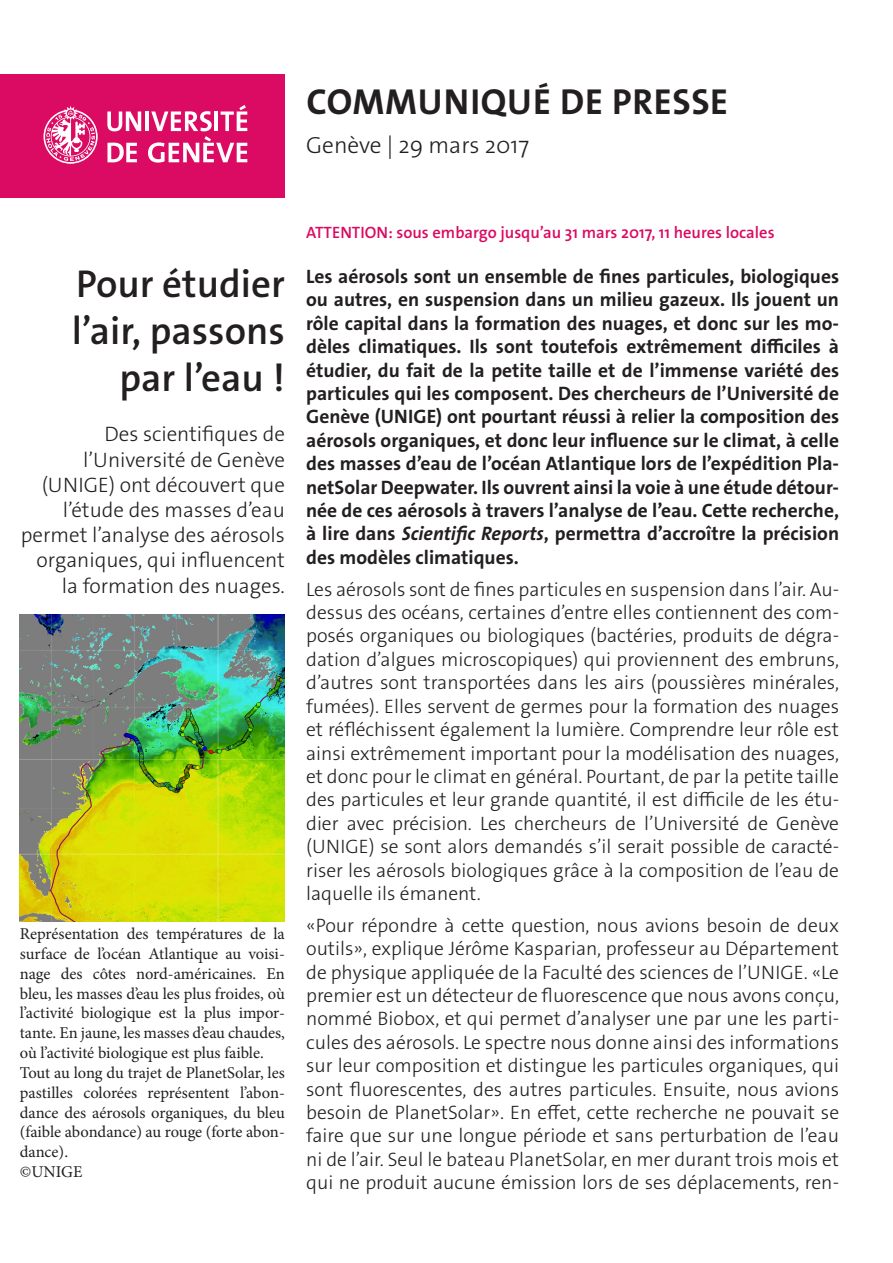
<style>
.page{position:relative;width:893px;height:1263px;background:#fff}
.page>*{position:absolute;margin:0;border:0;box-sizing:border-box;transform-origin:0 0}
._1__grand_titre{font:600 39px/46.8px "The Sans Os F";color:#231f20;text-align:right}
._4__texte_courant{font:700 36.3px "The Sans Os F";letter-spacing:.02em;color:#231f20}
._4__texte_courant-2{font:300 23.4px "The Sans Os F";color:#231f20}
._1__grand_titre-2{font:300 21px/25.2px "The Sans Os F";color:#231f20;text-align:right}
._4__texte_courant-3{font:300 19.5px/23.4px "The Sans Os F";color:#231f20;text-align:justify}
._4__texte_courant-4{font:700 19.5px/23.4px "The Sans Os F";color:#231f20;text-align:justify}
.t1{font:16.5px/19.8px "Minion Pro";letter-spacing:-.005em;color:#231f20;text-align:justify}
.embargo{font:600 16.5px "The Sans Os F";color:#db0a62}
.s1{font-style:italic}
</style>
<div class="page">
<div style="left:0;top:74px;width:285px;height:124px;background:#db0a62"></div>
<svg style="left:44px;top:106px;width:54px;height:58px"></svg>
<svg style="left:107px;top:111px;width:34px;height:20px"></svg>
<hr style="left:145px;top:111px;width:4px;height:20px;background:#fff">
<svg style="left:107px;top:143px;width:30px;height:19px"></svg>
<svg style="left:148px;top:105px;width:99px;height:58px"></svg>
<img style="left:20px;top:614px;width:265px;height:308px">
<p class="_4__texte_courant" style="left:306px;top:78px;width:423px">COMMUNIQUÉ DE PRESSE</p>
<p class="_4__texte_courant-2" style="left:306px;top:130px;width:224px">Genève | 29 mars 2017</p>
<p class="_1__grand_titre" style="left:72px;top:261px;width:215px">Pour étudier l’air, passons par l’eau !</p>
<p class="_1__grand_titre-2" style="left:104px;top:422px;width:182px">Des scientifiques de</p>
<p class="_1__grand_titre-2" style="left:21px;top:447px;width:265px">l’Université de Genève (UNIGE) ont découvert que l’étude des masses d’eau permet l’analyse des aérosols organiques, qui influencent la formation des nuages.</p>
<p class="t1" style="left:20px;top:924px;width:267px">Représentation des températures de la surface de l’océan Atlantique au voisi&shy;nage des côtes nord-américaines. En bleu, les masses d’eau les plus froides, où l’activité biologique est la plus impor&shy;tante. En jaune, les masses d’eau chaudes, où l’activité biologique est plus faible.</p>
<p class="t1" style="left:20px;top:1063px;width:267px">Tout au long du trajet de PlanetSolar, les pastilles colorées représentent l’abon&shy;dance des aérosols organiques, du bleu (faible abondance) au rouge (forte abon&shy;dance).</p>
<p class="t1" style="left:20px;top:1162px;width:64px">©UNIGE</p>
<p class="embargo" style="left:306px;top:222px;width:470px">ATTENTION: sous embargo jusqu’au 31 mars 2017, 11 heures locales</p>
<p class="_4__texte_courant-4" style="left:306px;top:265px;width:534px">Les aérosols sont un ensemble de fines particules, biologiques ou autres, en suspension dans un milieu gazeux. Ils jouent un rôle capital dans la formation des nuages, et donc sur les mo&shy;dèles climatiques. Ils sont toutefois extrêmement difficiles à étudier, du fait de la petite taille et de l’immense variété des particules qui les composent. Des chercheurs de l’Université de Genève (UNIGE) ont pourtant réussi à relier la composition des aérosols organiques, et donc leur influence sur le climat, à celle des masses d’eau de l’océan Atlantique lors de l’expédition Pla&shy;netSolar Deepwater. Ils ouvrent ainsi la voie à une étude détour&shy;née de ces aérosols à travers l’analyse de l’eau. Cette recherche, à lire dans <span class="s1">Scientific Reports</span>, permettra d’accroître la précision des modèles climatiques.</p>
<p class="_4__texte_courant-3" style="left:306px;top:577px;width:534px">Les aérosols sont de fines particules en suspension dans l’air. Au&shy;dessus des océans, certaines d’entre elles contiennent des com&shy;posés organiques ou biologiques (bactéries, produits de dégra&shy;dation d’algues microscopiques) qui proviennent des embruns, d’autres sont transportées dans les airs (poussières minérales, fumées). Elles servent de germes pour la formation des nuages et réfléchissent également la lumière. Comprendre leur rôle est ainsi extrêmement important pour la modélisation des nuages, et donc pour le climat en général. Pourtant, de par la petite taille des particules et leur grande quantité, il est difficile de les étu&shy;dier avec précision. Les chercheurs de l’Université de Genève (UNIGE) se sont alors demandés s’il serait possible de caracté&shy;riser les aérosols biologiques grâce à la composition de l’eau de laquelle ils émanent.</p>
<p class="_4__texte_courant-3" style="left:306px;top:914px;width:534px">«Pour répondre à cette question, nous avions besoin de deux outils», explique Jérôme Kasparian, professeur au Département de physique appliquée de la Faculté des sciences de l’UNIGE. «Le premier est un détecteur de fluorescence que nous avons conçu, nommé Biobox, et qui permet d’analyser une par une les parti&shy;cules des aérosols. Le spectre nous donne ainsi des informations sur leur composition et distingue les particules organiques, qui sont fluorescentes, des autres particules. Ensuite, nous avions besoin de PlanetSolar». En effet, cette recherche ne pouvait se faire que sur une longue période et sans perturbation de l’eau ni de l’air. Seul le bateau PlanetSolar, en mer durant trois mois et qui ne produit aucune émission lors de ses déplacements, ren-</p>
</div>
